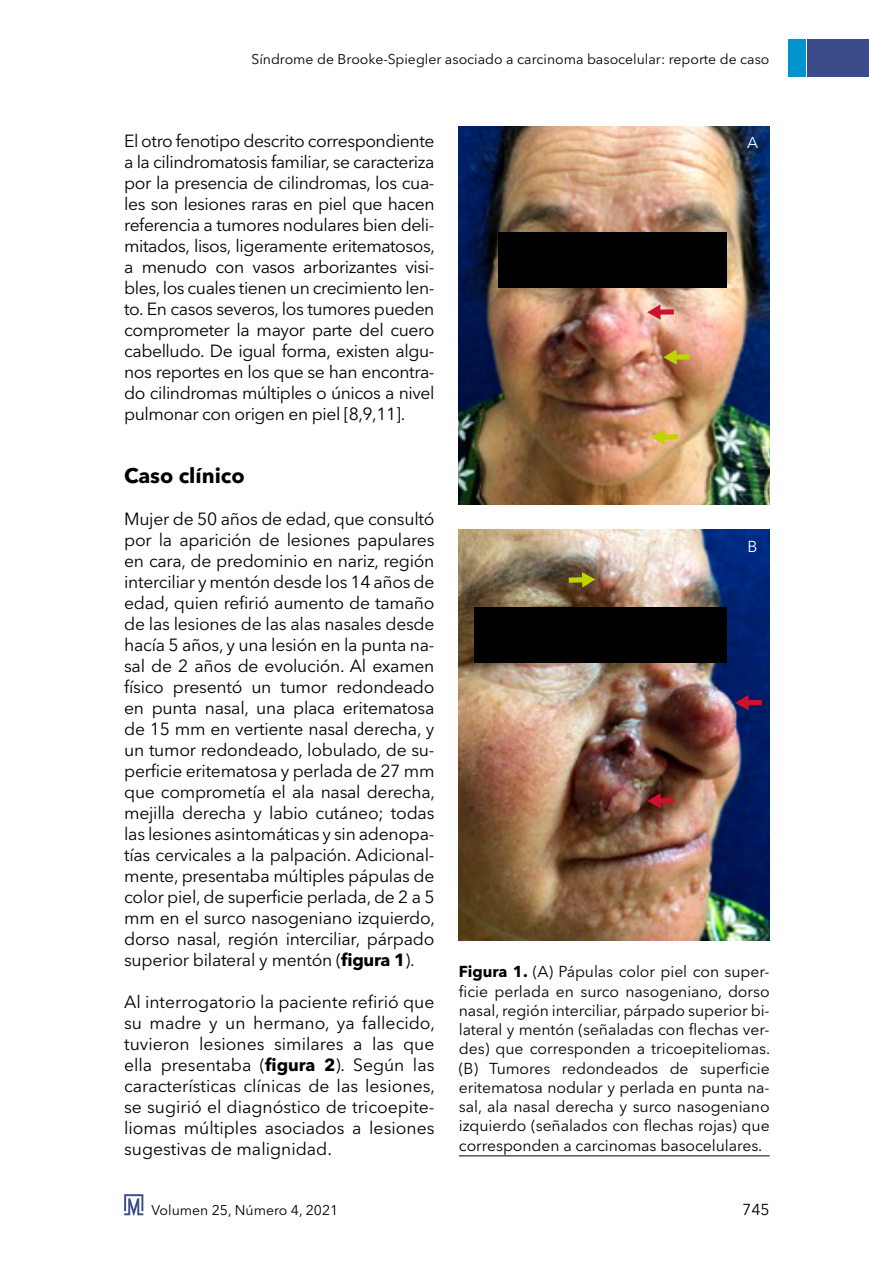
<style>
.page{position:relative;width:869px;height:1265px;background:#fff}
.page>*{position:absolute;margin:0;border:0;box-sizing:border-box;transform-origin:0 0}
.t1{font:700 21px "Avenir Next LT Pro";color:#000}
.t2{font:17.5px/21px "Avenir Next LT Pro";letter-spacing:-.015em;color:#000;text-align:justify}
.t3{font:15.75px/19.2px "Avenir Next LT Pro";letter-spacing:-.005em;color:#000;text-align:justify}
.t4{font:15.75px "Avenir Next LT Pro";color:#fff}
.t5{font:14px "Avenir Next LT Pro";color:#000}
.s1{font-weight:700}
</style>
<div class="page">
<div style="left:806px;top:40px;width:62px;height:37px;background:#3a4c8a"></div>
<div style="left:788px;top:40px;width:17px;height:37px;background:#0094ce"></div>
<svg style="left:124px;top:1194px;width:19px;height:21px"></svg>
<img style="left:458px;top:126px;width:311px;height:378px">
<img style="left:458px;top:529px;width:310px;height:411px">
<div style="left:498px;top:232px;width:228px;height:56px;background:#000"></div>
<div style="left:474px;top:607px;width:252px;height:56px;background:#000"></div>
<svg style="left:646px;top:304px;width:27px;height:16px"></svg>
<svg style="left:734px;top:695px;width:27px;height:15px"></svg>
<svg style="left:647px;top:793px;width:26px;height:16px"></svg>
<svg style="left:663px;top:349px;width:26px;height:16px"></svg>
<svg style="left:568px;top:572px;width:27px;height:16px"></svg>
<svg style="left:650px;top:429px;width:27px;height:16px"></svg>
<hr style="left:458px;top:1156px;width:311px;height:1px;background:#000">
<p class="t5" style="left:251px;top:51px;width:519px">Síndrome de Brooke-Spiegler asociado a carcinoma basocelular: reporte de caso</p>
<p class="t2" style="left:124px;top:130px;width:312px">El otro fenotipo descrito correspondiente a la cilindromatosis familiar, se caracteriza por la presencia de cilindromas, los cua&shy;les son lesiones raras en piel que hacen referencia a tumores nodulares bien deli&shy;mitados, lisos, ligeramente eritematosos, a menudo con vasos arborizantes visi&shy;bles, los cuales tienen un crecimiento len&shy;to. En casos severos, los tumores pueden comprometer la mayor parte del cuero cabelludo. De igual forma, existen algu&shy;nos reportes en los que se han encontra&shy;do cilindromas múltiples o únicos a nivel pulmonar con origen en piel [8,9,11].</p>
<p class="t1" style="left:124px;top:463px;width:122px">Caso clínico</p>
<p class="t2" style="left:124px;top:508px;width:312px">Mujer de 50 años de edad, que consultó por la aparición de lesiones papulares en cara, de predominio en nariz, región interciliar y mentón desde los 14 años de edad, quien refirió aumento de tamaño de las lesiones de las alas nasales desde hacía 5 años, y una lesión en la punta na&shy;sal de 2 años de evolución. Al examen físico presentó un tumor redondeado en punta nasal, una placa eritematosa de 15 mm en vertiente nasal derecha, y un tumor redondeado, lobulado, de su&shy;perficie eritematosa y perlada de 27 mm que comprometía el ala nasal derecha, mejilla derecha y labio cutáneo; todas las lesiones asintomáticas y sin adenopa&shy;tías cervicales a la palpación. Adicional&shy;mente, presentaba múltiples pápulas de color piel, de superficie perlada, de 2 a 5 mm en el surco nasogeniano izquierdo, dorso nasal, región interciliar, párpado superior bilateral y mentón (<span class="s1">figura 1</span>).</p>
<p class="t2" style="left:124px;top:991px;width:312px">Al interrogatorio la paciente refirió que su madre y un hermano, ya fallecido, tuvieron lesiones similares a las que ella presentaba (<span class="s1">figura 2</span>). Según las características clínicas de las lesiones, se sugirió el diagnóstico de tricoepite&shy;liomas múltiples asociados a lesiones sugestivas de malignidad.</p>
<p class="t4" style="left:746px;top:134px;width:13px">A</p>
<p class="t4" style="left:747px;top:537px;width:12px">B</p>
<p class="t3" style="left:458px;top:962px;width:312px"><span class="s1">Figura 1.</span> (A) Pápulas color piel con super&shy;ficie perlada en surco nasogeniano, dorso nasal, región interciliar, párpado superior bi&shy;lateral y mentón (señaladas con flechas ver&shy;des) que corresponden a tricoepiteliomas. (B) Tumores redondeados de superficie eritematosa nodular y perlada en punta na&shy;sal, ala nasal derecha y surco nasogeniano izquierdo (señalados con flechas rojas) que corresponden a carcinomas basocelulares.</p>
<p class="t5" style="left:151px;top:1202px;width:188px">Volumen 25, Número 4, 2021</p>
<p class="t3" style="left:741px;top:1200px;width:29px">745</p>
</div>
